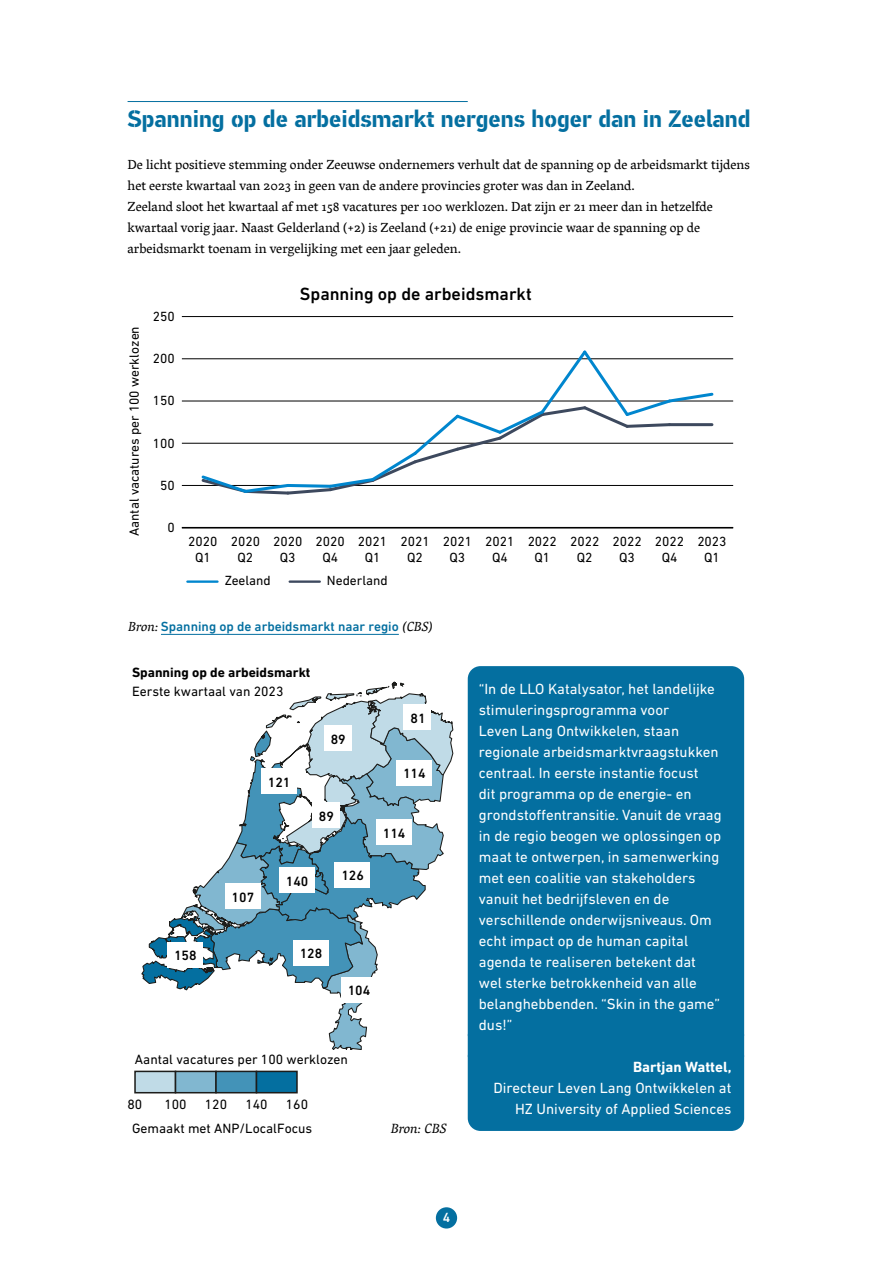
<style>
.page{position:relative;width:893px;height:1263px;background:#fff}
.page>*{position:absolute;margin:0;border:0;box-sizing:border-box;transform-origin:0 0}
.t1{font:700 24px "PF Din Stencil";color:#046fa0}
.t2{font:500 18px "DIN Next LT Pro";color:#000}
.t3{font:15px/21px "DIN Next LT Pro";color:#fff}
.t4{font:13.65px/23.5px "DIN Next LT Pro";color:#000}
.t5{font:500 13.65px "DIN Next LT Pro";color:#000}
.t6{font:700 13.65px "DIN Next LT Pro";color:#000}
.t7{font:italic 13.65px "Vesper Pro";color:#000}
.t8{font:13.5px/21px "Vesper Pro";color:#000}
.t9{font:13.5px "DIN Next LT Pro";color:#000}
.t10{font:500 13.5px "DIN Next LT Pro";color:#046fa0}
.t11{font:500 13.5px "DIN Next LT Pro";color:#fff}
.s1{font-family:"Vesper Pro";font-weight:400;font-style:italic;color:#000}
.s2{font-weight:700}
</style>
<div class="page">
<div style="left:436px;top:1207px;width:21px;height:21px;background:#046fa0;border-radius:50%"></div>
<hr style="left:187px;top:580px;width:30px;height:3px;background:#0086ce">
<hr style="left:290px;top:580px;width:30px;height:3px;background:#3d495e">
<hr style="left:128px;top:101px;width:340px;height:1px;background:#046fa0">
<hr style="left:161px;top:634px;width:238px;height:1px;background:#046fa0">
<hr style="left:182px;top:527px;width:551px;height:1px;background:#000">
<hr style="left:182px;top:485px;width:551px;height:1px;background:#000">
<hr style="left:182px;top:443px;width:551px;height:1px;background:#000">
<hr style="left:182px;top:401px;width:551px;height:1px;background:#000">
<hr style="left:182px;top:358px;width:551px;height:1px;background:#000">
<hr style="left:182px;top:316px;width:551px;height:1px;background:#000">
<svg style="left:199px;top:350px;width:516px;height:145px"></svg>
<div style="left:135px;top:1071px;width:41px;height:22px;background:#c0dbe7"></div>
<div style="left:134px;top:1071px;width:42px;height:22px;border:2px solid #1d1d1b"></div>
<div style="left:176px;top:1071px;width:40px;height:22px;background:#81b7d0"></div>
<div style="left:175px;top:1071px;width:42px;height:22px;border:2px solid #1d1d1b"></div>
<div style="left:216px;top:1071px;width:40px;height:22px;background:#4393b8"></div>
<div style="left:215px;top:1071px;width:42px;height:22px;border:2px solid #1d1d1b"></div>
<div style="left:256px;top:1071px;width:41px;height:22px;background:#046fa0"></div>
<div style="left:256px;top:1071px;width:42px;height:22px;border:2px solid #1d1d1b"></div>
<div style="left:468px;top:666px;width:276px;height:381px;background:#046fa0;border-radius:13px"></div>
<div style="left:468px;top:1023px;width:276px;height:45px;background:#046fa0;border-radius:13px"></div>
<div style="left:468px;top:1044px;width:276px;height:87px;background:#046fa0;border-radius:13px"></div>
<svg style="left:141px;top:681px;width:312px;height:369px"></svg>
<div style="left:396px;top:760px;width:36px;height:25px;background:#fff"></div>
<div style="left:312px;top:802px;width:27px;height:26px;background:#fff"></div>
<div style="left:324px;top:726px;width:27px;height:25px;background:#fff"></div>
<div style="left:335px;top:862px;width:35px;height:25px;background:#fff"></div>
<div style="left:404px;top:704px;width:27px;height:26px;background:#fff"></div>
<div style="left:341px;top:977px;width:36px;height:25px;background:#fff"></div>
<div style="left:293px;top:940px;width:36px;height:25px;background:#fff"></div>
<div style="left:261px;top:768px;width:36px;height:26px;background:#fff"></div>
<div style="left:376px;top:819px;width:36px;height:26px;background:#fff"></div>
<div style="left:279px;top:867px;width:36px;height:26px;background:#fff"></div>
<div style="left:167px;top:942px;width:36px;height:25px;background:#fff"></div>
<div style="left:225px;top:883px;width:36px;height:26px;background:#fff"></div>
<h2 class="t1" style="left:128px;top:105px;width:624px">Spanning op de arbeidsmarkt nergens hoger dan in Zeeland</h2>
<p class="t8" style="left:128px;top:154px;width:624px">De licht positieve stemming onder Zeeuwse ondernemers verhult dat de spanning op de arbeidsmarkt tijdens het eerste kwartaal van 2023 in geen van de andere provincies groter was dan in Zeeland.<br>Zeeland sloot het kwartaal af met 158 vacatures per 100 werklozen. Dat zijn er 21 meer dan in hetzelfde kwartaal vorig jaar. Naast Gelderland (+2) is Zeeland (+21) de enige provincie waar de spanning op de arbeidsmarkt toenam in vergelijking met een jaar geleden.</p>
<p class="t2" style="left:300px;top:283px;width:233px">Spanning op de arbeidsmarkt</p>
<p class="t9" style="left:127px;top:536px;width:211px;rotate:-90deg">Aantal vacatures per 100 werklozen</p>
<p class="t9" style="left:153px;top:309px;width:23px">250</p>
<p class="t9" style="left:153px;top:351px;width:23px">200</p>
<p class="t9" style="left:153px;top:393px;width:23px">150</p>
<p class="t9" style="left:153px;top:435px;width:23px">100</p>
<p class="t9" style="left:160px;top:477px;width:16px">50</p>
<p class="t9" style="left:167px;top:520px;width:9px">0</p>
<p class="t9" style="left:188px;top:533px;width:540px">2020 2020 2020 2020 2021 2021 2021 2021 2022 2022 2022 2022 2023</p>
<p class="t9" style="left:195px;top:550px;width:17px">Q1</p>
<p class="t9" style="left:237px;top:550px;width:17px">Q2</p>
<p class="t9" style="left:280px;top:550px;width:17px">Q3</p>
<p class="t9" style="left:322px;top:550px;width:17px">Q4</p>
<p class="t9" style="left:365px;top:550px;width:17px">Q1</p>
<p class="t9" style="left:407px;top:550px;width:17px">Q2</p>
<p class="t9" style="left:450px;top:550px;width:17px">Q3</p>
<p class="t9" style="left:492px;top:550px;width:17px">Q4</p>
<p class="t9" style="left:534px;top:550px;width:17px">Q1</p>
<p class="t9" style="left:577px;top:550px;width:17px">Q2</p>
<p class="t9" style="left:619px;top:550px;width:17px">Q3</p>
<p class="t9" style="left:662px;top:550px;width:17px">Q4</p>
<p class="t9" style="left:704px;top:550px;width:17px">Q1</p>
<p class="t9" style="left:225px;top:573px;width:48px">Zeeland</p>
<p class="t9" style="left:327px;top:573px;width:62px">Nederland</p>
<p class="t10" style="left:128px;top:619px;width:306px"><span class="s1">Bron:</span> Spanning op de arbeidsmarkt naar regio <span class="s1">(CBS)</span></p>
<p class="t6" style="left:132px;top:665px;width:180px">Spanning op de arbeidsmarkt</p>
<p class="t4" style="left:132px;top:679px;width:153px">Eerste kwartaal van 2023</p>
<p class="t5" style="left:268px;top:774px;width:24px">121</p>
<p class="t5" style="left:331px;top:731px;width:17px">89</p>
<p class="t5" style="left:319px;top:808px;width:17px">89</p>
<p class="t5" style="left:232px;top:889px;width:24px">107</p>
<p class="t5" style="left:286px;top:873px;width:24px">140</p>
<p class="t5" style="left:341px;top:868px;width:24px">126</p>
<p class="t5" style="left:411px;top:710px;width:17px">81</p>
<p class="t5" style="left:403px;top:765px;width:24px">114</p>
<p class="t5" style="left:383px;top:825px;width:24px">114</p>
<p class="t5" style="left:174px;top:947px;width:24px">158</p>
<p class="t5" style="left:300px;top:945px;width:24px">128</p>
<p class="t5" style="left:348px;top:983px;width:24px">104</p>
<p class="t4" style="left:135px;top:1047px;width:215px">Aantal vacatures per 100 werklozen</p>
<p class="t4" style="left:128px;top:1092px;width:16px">80</p>
<p class="t4" style="left:164px;top:1092px;width:24px">100</p>
<p class="t4" style="left:205px;top:1092px;width:24px">120</p>
<p class="t4" style="left:245px;top:1092px;width:24px">140</p>
<p class="t4" style="left:132px;top:1092px;width:182px;text-indent:154px">160<br>Gemaakt met ANP/LocalFocus</p>
<p class="t7" style="left:390px;top:1118px;width:57px">Bron: CBS</p>
<p class="t3" style="left:479px;top:679px;width:244px">“In de LLO Katalysator, het landelike stimuleringsprogramma voor<br>Leven Lang Ontwikkelen, staan regionale arbeidsmarktvraagstukken centraal. In eerste instantie focust<br>dit programma op de energie- en grondstofentransitie. Vanuit de vraag in de regio beogen we oplossingen op maat te ontwerpen, in samenwerking met een coalitie van stakeholders vanuit het bedrifsleven en de verschillende onderwisniveaus. Om echt impact op de human capital agenda te realiseren betekent dat wel sterke betrokkenheid van alle belanghebbenden. “Skin in the game” dus!”</p>
<p class="t3" style="left:494px;top:1057px;width:240px;text-align:right"><span class="s2">Bartjan Wattel,<br></span>Directeur Leven Lang Ontwikkelen at<br>HZ University of Applied Sciences</p>
<p class="t11" style="left:443px;top:1210px;width:9px">4</p>
</div>
